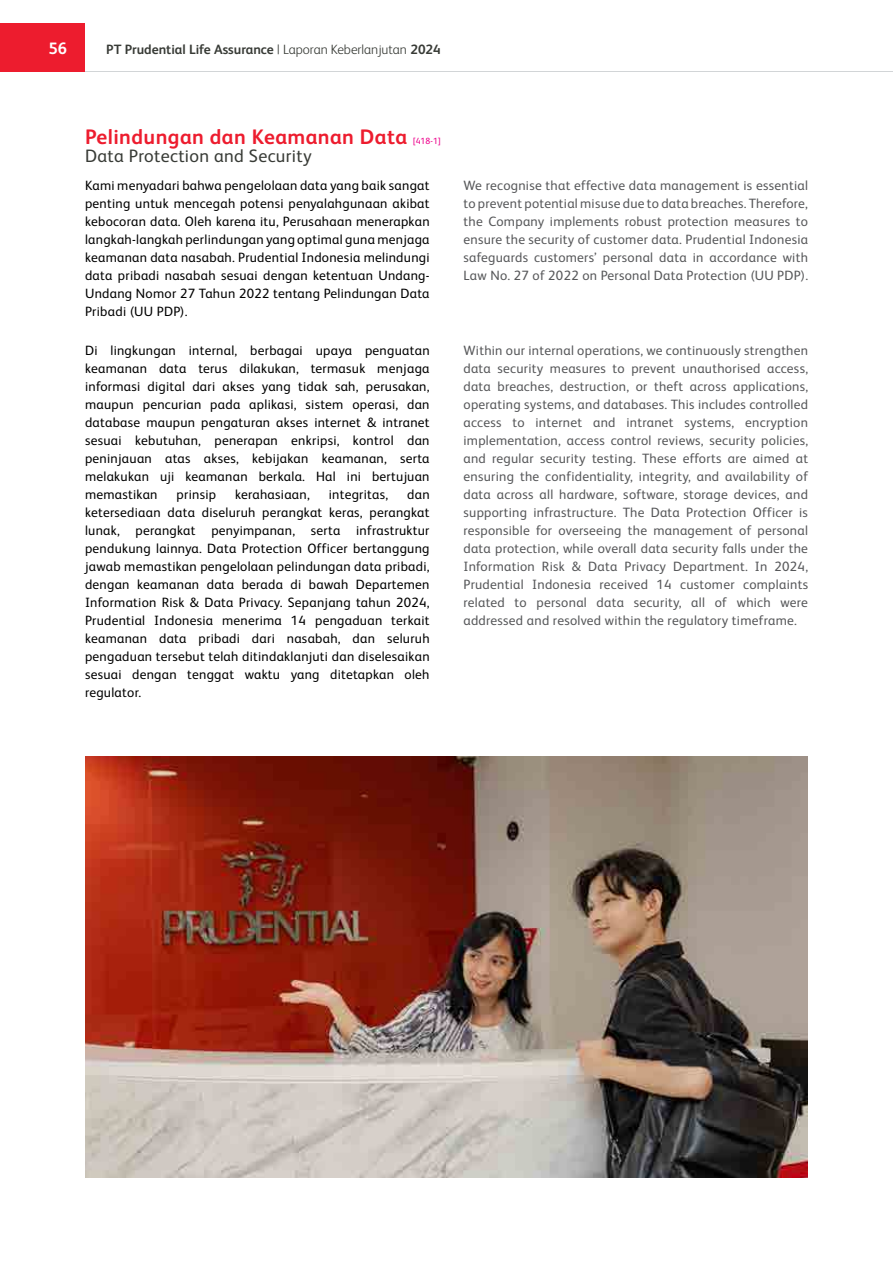
<style>
.page{position:relative;width:893px;height:1263px;background:#fff}
.page>*{position:absolute;margin:0;border:0;box-sizing:border-box;transform-origin:0 0}
.t1{font:700 21px "FS Albert Pro";letter-spacing:.02em;color:#ed1c2e}
.t2{font:18px "FS Albert Pro";letter-spacing:.02em;color:#383b36}
.t3{font:700 16.5px "FS Albert Pro";color:#fff}
.Normal__Web{font:13.5px/18px "FS Albert Pro";letter-spacing:.02em;color:#000;text-align:justify}
.Normal__Web-2{font:13.5px/18px "FS Albert Pro";letter-spacing:.02em;color:#57585a;text-align:justify}
.t4{font:700 13.5px "FS Albert Pro";color:#383b36}
.t5{font:9px "FS Albert Pro";color:#ed028c}
.s1{font-weight:300}
</style>
<div class="page">
<hr style="left:0;top:71px;width:893px;height:1px;background:#d2d5d7">
<div style="left:0;top:23px;width:85px;height:49px;background:#ed1c2e"></div>
<img style="left:85px;top:757px;width:723px;height:421px">
<p class="t3" style="left:48px;top:36px;width:20px">56</p>
<p class="t4" style="left:106px;top:40px;width:336px">PT Prudential Life Assurance <span class="s1">| Laporan Keberlanjutan</span> 2024</p>
<p class="t1" style="left:85px;top:122px;width:324px">Pelindungan dan Keamanan Data</p>
<p class="t5" style="left:413px;top:134px;width:29px">[418-1]</p>
<p class="t2" style="left:85px;top:143px;width:228px">Data Protection and Security</p>
<p class="Normal__Web" style="left:85px;top:176px;width:346px">Kami menyadari bahwa pengelolaan data yang baik sangat penting untuk mencegah potensi penyalahgunaan akibat kebocoran data. Oleh karena itu, Perusahaan menerapkan langkah-langkah perlindungan yang optimal guna menjaga keamanan data nasabah. Prudential Indonesia melindungi data pribadi nasabah sesuai dengan ketentuan Undang-Undang Nomor 27 Tahun 2022 tentang Pelindungan Data Pribadi (UU PDP).</p>
<p class="Normal__Web" style="left:85px;top:340px;width:346px">Di lingkungan internal, berbagai upaya penguatan keamanan data terus dilakukan, termasuk menjaga informasi digital dari akses yang tidak sah, perusakan, maupun pencurian pada aplikasi, sistem operasi, dan database maupun pengaturan akses internet &amp; intranet sesuai kebutuhan, penerapan enkripsi, kontrol dan peninjauan atas akses, kebijakan keamanan, serta melakukan uji keamanan berkala. Hal ini bertujuan memastikan</p>
<p class="Normal__Web" style="left:85px;top:484px;width:346px;text-indent:322px">dan ketersediaan data diseluruh perangkat keras, perangkat lunak, perangkat penyimpanan, serta infrastruktur pendukung lainnya. Data Protection Officer bertanggung jawab memastikan pengelolaan pelindungan data pribadi, dengan keamanan data berada di bawah Departemen Information Risk &amp; Data Privacy. Sepanjang tahun 2024, Prudential Indonesia menerima 14 pengaduan terkait keamanan data pribadi dari nasabah, dan seluruh pengaduan tersebut telah ditindaklanjuti dan diselesaikan sesuai dengan tenggat waktu yang ditetapkan oleh regulator.</p>
<p class="Normal__Web" style="left:177px;top:484px;width:41px">prinsip</p>
<p class="Normal__Web" style="left:235px;top:484px;width:76px">kerahasiaan,</p>
<p class="Normal__Web" style="left:329px;top:484px;width:61px">integritas,</p>
<p class="Normal__Web-2" style="left:463px;top:176px;width:346px">We recognise that effective data management is essential to prevent potential misuse due to data breaches. Therefore, the Company implements robust protection measures to ensure the security of customer data. Prudential Indonesia safeguards customers’ personal data in accordance with Law No. 27 of 2022 on Personal Data Protection (UU PDP).</p>
<p class="Normal__Web-2" style="left:463px;top:340px;width:346px">Within our internal operations, we continuously strengthen data security measures to prevent unauthorised access, data breaches, destruction, or theft across applications, operating systems, and databases. This includes controlled access to internet and intranet systems, encryption implementation, access control reviews, security policies, and regular security testing. These efforts are aimed at ensuring the confidentiality, integrity, and availability of data across all hardware, software, storage devices, and supporting infrastructure. The Data Protection Officer is responsible for overseeing the management of personal data protection, while overall data security falls under the Information Risk &amp; Data Privacy Department. In 2024, Prudential Indonesia received 14 customer complaints related to personal data security, all of which were addressed and resolved within the regulatory timeframe.</p>
</div>
